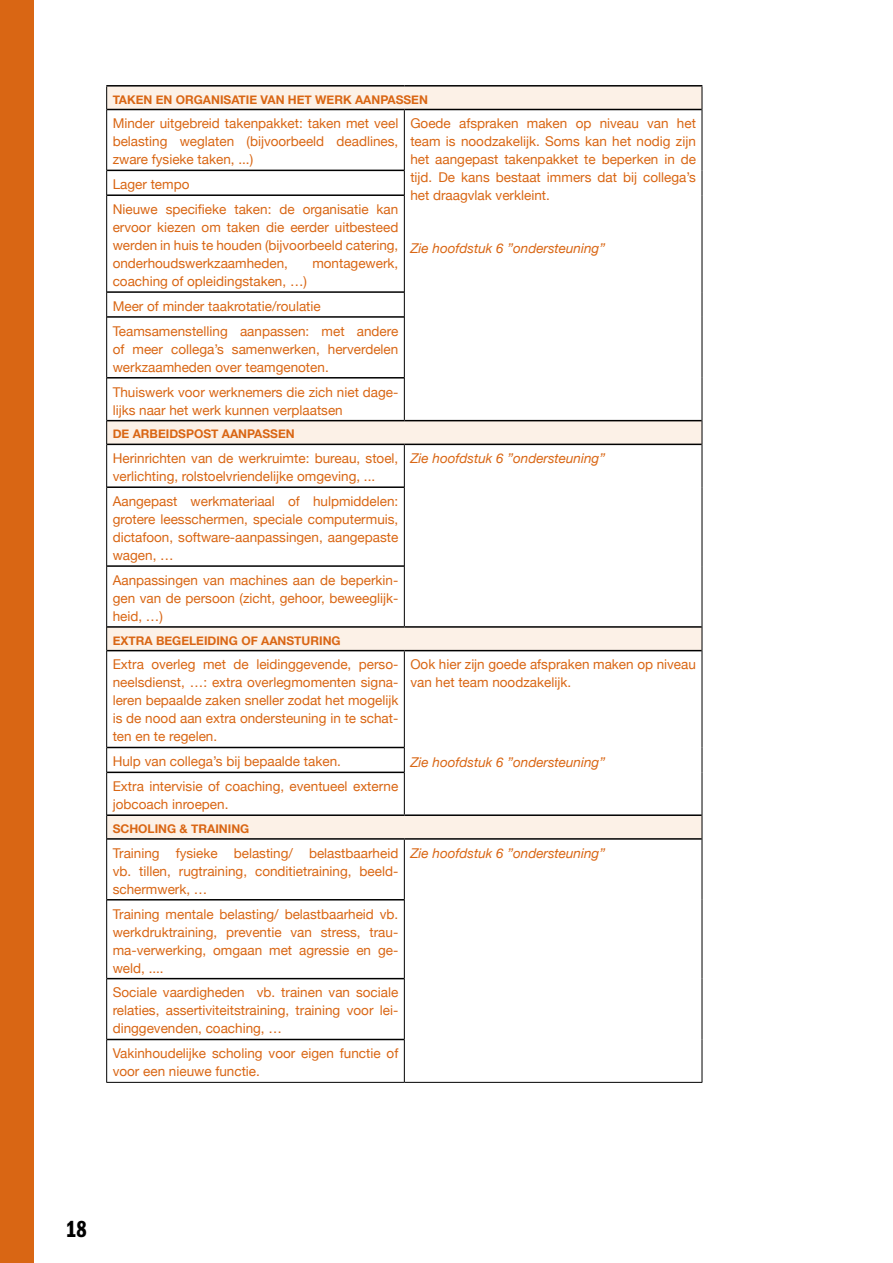
<style>
.page{position:relative;width:893px;height:1263px;background:#fff}
.page>*{position:absolute;margin:0;border:0;box-sizing:border-box;transform-origin:0 0}
.t1{font:24px "Franklin Gothic URW Com Dem";color:#000}
.t2{font:13.5px/18px "Helvetica Neue";color:#d96614;text-align:justify}
.t3{font:italic 13.5px "Helvetica Neue";color:#d96614}
.t4{font:700 12px "Helvetica Neue";color:#d96614}
</style>
<div class="page">
<div style="left:0;top:0;width:34px;height:1263px;background:#d96614"></div>
<svg style="left:107px;top:87px;width:595px;height:751px"></svg>
<hr style="left:106px;top:85px;width:298px;height:2px;background:#000">
<hr style="left:404px;top:85px;width:298px;height:2px;background:#000">
<hr style="left:107px;top:109px;width:297px;height:1px;background:#000">
<hr style="left:404px;top:109px;width:298px;height:1px;background:#000">
<hr style="left:107px;top:170px;width:297px;height:1px;background:#000">
<hr style="left:107px;top:194px;width:297px;height:2px;background:#000">
<hr style="left:107px;top:291px;width:297px;height:2px;background:#000">
<hr style="left:107px;top:316px;width:297px;height:2px;background:#000">
<hr style="left:107px;top:377px;width:297px;height:1px;background:#000">
<hr style="left:107px;top:420px;width:297px;height:1px;background:#000">
<hr style="left:404px;top:420px;width:298px;height:1px;background:#000">
<hr style="left:107px;top:444px;width:297px;height:1px;background:#000">
<hr style="left:404px;top:444px;width:298px;height:1px;background:#000">
<hr style="left:107px;top:486px;width:297px;height:2px;background:#000">
<hr style="left:107px;top:565px;width:297px;height:2px;background:#000">
<hr style="left:107px;top:626px;width:297px;height:2px;background:#000">
<hr style="left:404px;top:626px;width:298px;height:2px;background:#000">
<hr style="left:107px;top:650px;width:297px;height:1px;background:#000">
<hr style="left:404px;top:650px;width:298px;height:1px;background:#000">
<hr style="left:107px;top:747px;width:297px;height:1px;background:#000">
<hr style="left:107px;top:772px;width:297px;height:1px;background:#000">
<hr style="left:107px;top:814px;width:297px;height:2px;background:#000">
<hr style="left:404px;top:814px;width:298px;height:2px;background:#000">
<hr style="left:107px;top:838px;width:297px;height:2px;background:#000">
<hr style="left:404px;top:838px;width:298px;height:2px;background:#000">
<hr style="left:107px;top:899px;width:297px;height:1px;background:#000">
<hr style="left:107px;top:978px;width:297px;height:1px;background:#000">
<hr style="left:107px;top:1039px;width:297px;height:1px;background:#000">
<svg style="left:106px;top:87px;width:1px;height:22px"></svg>
<hr style="left:106px;top:109px;width:1px;height:61px;background:#000">
<svg style="left:106px;top:170px;width:1px;height:25px"></svg>
<hr style="left:106px;top:195px;width:1px;height:97px;background:#000">
<svg style="left:106px;top:292px;width:1px;height:25px"></svg>
<hr style="left:106px;top:317px;width:1px;height:61px;background:#000">
<hr style="left:106px;top:378px;width:1px;height:43px;background:#000">
<svg style="left:106px;top:421px;width:1px;height:23px"></svg>
<hr style="left:106px;top:444px;width:1px;height:43px;background:#000">
<hr style="left:106px;top:487px;width:1px;height:79px;background:#000">
<hr style="left:106px;top:566px;width:1px;height:61px;background:#000">
<svg style="left:106px;top:627px;width:1px;height:24px"></svg>
<hr style="left:106px;top:651px;width:1px;height:96px;background:#000">
<svg style="left:106px;top:747px;width:1px;height:25px"></svg>
<hr style="left:106px;top:772px;width:1px;height:43px;background:#000">
<svg style="left:106px;top:815px;width:1px;height:24px"></svg>
<hr style="left:106px;top:839px;width:1px;height:61px;background:#000">
<hr style="left:106px;top:900px;width:1px;height:79px;background:#000">
<hr style="left:106px;top:979px;width:1px;height:60px;background:#000">
<hr style="left:106px;top:1039px;width:1px;height:43px;background:#000">
<hr style="left:106px;top:1082px;width:298px;height:1px;background:#000">
<svg style="left:702px;top:87px;width:1px;height:22px"></svg>
<hr style="left:404px;top:110px;width:1px;height:60px;background:#000">
<hr style="left:702px;top:109px;width:1px;height:61px;background:#000">
<svg style="left:404px;top:170px;width:1px;height:25px"></svg>
<svg style="left:702px;top:170px;width:1px;height:25px"></svg>
<hr style="left:404px;top:195px;width:1px;height:97px;background:#000">
<hr style="left:702px;top:195px;width:1px;height:97px;background:#000">
<svg style="left:404px;top:292px;width:1px;height:25px"></svg>
<svg style="left:702px;top:292px;width:1px;height:25px"></svg>
<hr style="left:404px;top:317px;width:1px;height:61px;background:#000">
<hr style="left:702px;top:317px;width:1px;height:61px;background:#000">
<hr style="left:404px;top:378px;width:1px;height:42px;background:#000">
<hr style="left:702px;top:378px;width:1px;height:43px;background:#000">
<svg style="left:702px;top:421px;width:1px;height:23px"></svg>
<hr style="left:404px;top:445px;width:1px;height:42px;background:#000">
<hr style="left:702px;top:444px;width:1px;height:43px;background:#000">
<hr style="left:404px;top:487px;width:1px;height:79px;background:#000">
<hr style="left:702px;top:487px;width:1px;height:79px;background:#000">
<hr style="left:404px;top:566px;width:1px;height:60px;background:#000">
<hr style="left:702px;top:566px;width:1px;height:61px;background:#000">
<svg style="left:702px;top:627px;width:1px;height:24px"></svg>
<hr style="left:404px;top:651px;width:1px;height:96px;background:#000">
<hr style="left:702px;top:651px;width:1px;height:96px;background:#000">
<svg style="left:702px;top:747px;width:1px;height:25px"></svg>
<hr style="left:702px;top:772px;width:1px;height:43px;background:#000">
<svg style="left:404px;top:747px;width:1px;height:25px"></svg>
<hr style="left:404px;top:772px;width:1px;height:42px;background:#000">
<svg style="left:702px;top:815px;width:1px;height:24px"></svg>
<hr style="left:404px;top:840px;width:1px;height:60px;background:#000">
<hr style="left:702px;top:839px;width:1px;height:61px;background:#000">
<hr style="left:404px;top:900px;width:1px;height:79px;background:#000">
<hr style="left:702px;top:900px;width:1px;height:79px;background:#000">
<hr style="left:404px;top:979px;width:1px;height:60px;background:#000">
<hr style="left:702px;top:979px;width:1px;height:60px;background:#000">
<hr style="left:404px;top:1039px;width:1px;height:43px;background:#000">
<hr style="left:702px;top:1039px;width:1px;height:43px;background:#000">
<hr style="left:404px;top:1082px;width:298px;height:1px;background:#000">
<p class="t4" style="left:113px;top:90px;width:317px">TAKEN EN ORGANISATIE VAN HET WERK AANPASSEN</p>
<p class="t2" style="left:113px;top:115px;width:287px">Minder uitgebreid takenpakket: taken met veel belasting weglaten (bijvoorbeeld deadlines, zware fysieke taken, ...)</p>
<p class="t2" style="left:410px;top:115px;width:287px">Goede afspraken maken op niveau van het team is noodzakelijk. Soms kan het nodig zijn het aangepast takenpakket te beperken in de tijd. De kans bestaat immers dat bij collega’s het draagvlak verkleint.</p>
<p class="t2" style="left:113px;top:173px;width:287px;line-height:24.9px">Lager tempo<br>Nieuwe specifieke taken: de organisatie kan</p>
<p class="t2" style="left:113px;top:219px;width:287px">ervoor kiezen om taken die eerder uitbesteed werden in huis te houden (bijvoorbeeld catering, onderhoudswerkzaamheden,</p>
<p class="t3" style="left:410px;top:239px;width:196px">Zie hoofdstuk 6 ”ondersteuning”</p>
<p class="t2" style="left:312px;top:255px;width:88px">montagewerk,</p>
<p class="t2" style="left:113px;top:270px;width:287px;line-height:24.9px;text-align:left">coaching of opleidingstaken, …)<br>Meer of minder taakrotatie/roulatie<br>Teamsamenstelling aanpassen: met andere</p>
<p class="t2" style="left:113px;top:341px;width:287px">of meer collega’s samenwerken, herverdelen werkzaamheden over teamgenoten.</p>
<p class="t2" style="left:113px;top:384px;width:287px">Thuiswerk voor werknemers die zich niet dage&shy;lijks naar het werk kunnen verplaatsen</p>
<p class="t4" style="left:113px;top:425px;width:184px">DE ARBEIDSPOST AANPASSEN</p>
<p class="t2" style="left:113px;top:450px;width:287px">Herinrichten van de werkruimte: bureau, stoel, verlichting, rolstoelvriendelijke omgeving, ...</p>
<p class="t3" style="left:410px;top:449px;width:196px">Zie hoofdstuk 6 ”ondersteuning”</p>
<p class="t2" style="left:113px;top:493px;width:287px">Aangepast werkmateriaal of hulpmiddelen: grotere leesschermen, speciale computermuis, dictafoon, software-aanpassingen, aangepaste wagen, …</p>
<p class="t2" style="left:113px;top:572px;width:287px">Aanpassingen van machines aan de beperkin&shy;gen van de persoon (zicht, gehoor, beweeglijk&shy;heid, …)</p>
<p class="t4" style="left:113px;top:631px;width:229px">EXTRA BEGELEIDING OF AANSTURING</p>
<p class="t2" style="left:113px;top:656px;width:287px">Extra overleg met de leidinggevende, perso&shy;neelsdienst, …: extra overlegmomenten signa&shy;leren bepaalde zaken sneller zodat het mogelijk is de nood aan extra ondersteuning in te schat&shy;ten en te regelen.</p>
<p class="t2" style="left:410px;top:656px;width:287px">Ook hier zijn goede afspraken maken op niveau van het team noodzakelijk.</p>
<p class="t2" style="left:113px;top:753px;width:230px">Hulp van collega’s bij bepaalde taken.</p>
<p class="t3" style="left:410px;top:752px;width:196px">Zie hoofdstuk 6 ”ondersteuning”</p>
<p class="t2" style="left:113px;top:778px;width:287px">Extra intervisie of coaching, eventueel externe jobcoach inroepen.</p>
<p class="t4" style="left:113px;top:819px;width:138px">SCHOLING &amp; TRAINING</p>
<p class="t2" style="left:113px;top:845px;width:287px">Training fysieke belasting/ belastbaarheid vb. tillen, rugtraining, conditietraining, beeld&shy;schermwerk, …</p>
<p class="t3" style="left:410px;top:843px;width:196px">Zie hoofdstuk 6 ”ondersteuning”</p>
<p class="t2" style="left:113px;top:905px;width:287px">Training mentale belasting/ belastbaarheid vb. werkdruktraining, preventie van stress, trau&shy;ma-verwerking, omgaan met agressie en ge&shy;weld, ....</p>
<p class="t2" style="left:113px;top:984px;width:287px">Sociale vaardigheden vb. trainen van sociale relaties, assertiviteitstraining, training voor lei&shy;dinggevenden, coaching, …</p>
<p class="t2" style="left:113px;top:1045px;width:287px">Vakinhoudelijke scholing voor eigen functie of voor een nieuwe functie.</p>
<h1 class="t1" style="left:66px;top:1212px;width:22px">18</h1>
</div>
